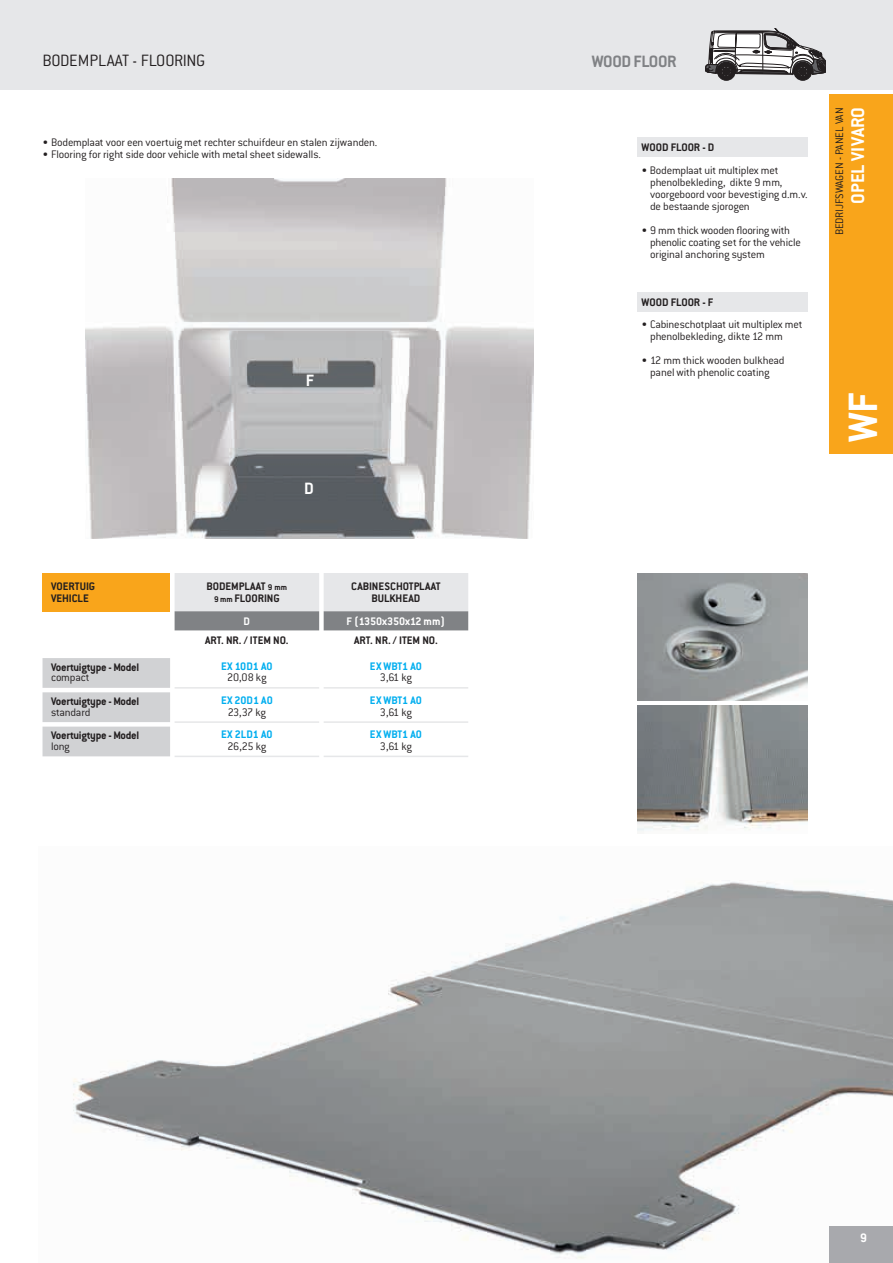
<style>
.page{position:relative;width:893px;height:1263px;background:#fff}
.page>*{position:absolute;margin:0;border:0;box-sizing:border-box;transform-origin:0 0}
.t1{font:700 45px "Conduit ITC Pro";color:#fff}
.t2{font:700 20.25px "Conduit ITC Pro";color:#fff}
.t3{font:300 18px "Conduit ITC Pro";letter-spacing:-.025em;color:#231f20}
.t4{font:700 18px "Conduit ITC Pro";letter-spacing:-.02em;color:#808285}
.t5{font:700 18px "Conduit ITC Pro";color:#fff}
.t6{font:700 13.5px "Conduit ITC Pro";color:#fff}
.t7{font:300 12px/12px "Conduit ITC Pro";letter-spacing:-.015em;color:#231f20}
.t8{font:700 12px/12px "Conduit ITC Pro";letter-spacing:-.005em;color:#231f20;text-align:center}
.t9{font:700 12px "Conduit ITC Pro";color:#00aeef}
.t10{font:700 12px "Conduit ITC Pro";color:#fff}
.s1{font-size:9px}
</style>
<div class="page">
<div style="left:0;top:0;width:893px;height:90px;background:#e6e7e9"></div>
<img style="left:73px;top:882px;width:820px;height:377px">
<div style="left:717px;top:62px;width:18px;height:18px;background:#231f20;border-radius:50%"></div>
<div style="left:717px;top:62px;width:18px;height:18px;border:1px solid #231f20;border-radius:50%"></div>
<div style="left:718px;top:63px;width:16px;height:16px;border:1px solid #231f20;border-radius:50%"></div>
<div style="left:720px;top:65px;width:13px;height:13px;border:1px solid #231f20;border-radius:50%"></div>
<div style="left:794px;top:62px;width:18px;height:18px;background:#231f20;border-radius:50%"></div>
<div style="left:794px;top:62px;width:18px;height:18px;border:1px solid #231f20;border-radius:50%"></div>
<div style="left:795px;top:63px;width:16px;height:16px;border:1px solid #231f20;border-radius:50%"></div>
<div style="left:796px;top:65px;width:13px;height:13px;border:1px solid #231f20;border-radius:50%"></div>
<svg style="left:705px;top:28px;width:121px;height:49px"></svg>
<div style="left:829px;top:1226px;width:64px;height:37px;background:#a8a9ad"></div>
<div style="left:829px;top:94px;width:64px;height:360px;background:#f9a51b"></div>
<img style="left:637px;top:573px;width:170px;height:128px">
<img style="left:637px;top:706px;width:170px;height:125px">
<img style="left:85px;top:178px;width:448px;height:360px">
<div style="left:43px;top:573px;width:127px;height:38px;background:#f9a51b"></div>
<svg style="left:175px;top:573px;width:293px;height:57px;background:#c5c6c9"></svg>
<svg style="left:43px;top:658px;width:127px;height:98px;background:#d5d6d7"></svg>
<hr style="left:175px;top:687px;width:144px;height:2px;background:#e6e7e9">
<hr style="left:324px;top:687px;width:144px;height:2px;background:#e6e7e9">
<hr style="left:175px;top:721px;width:144px;height:2px;background:#e6e7e9">
<hr style="left:324px;top:721px;width:144px;height:2px;background:#e6e7e9">
<hr style="left:175px;top:756px;width:144px;height:1px;background:#e6e7e9">
<hr style="left:324px;top:756px;width:144px;height:1px;background:#e6e7e9">
<div style="left:637px;top:138px;width:171px;height:19px;background:#e6e7e9"></div>
<div style="left:637px;top:292px;width:170px;height:19px;background:#e6e7e9"></div>
<h3 class="t3" style="left:43px;top:50px;width:164px">BODEMPLAAT - FLOORING</h3>
<p class="t7" style="left:43px;top:136px;width:336px">• Bodemplaat voor een voertuig met rechter schuifdeur en stalen zijwanden.</p>
<p class="t7" style="left:43px;top:148px;width:280px">• Flooring for right side door vehicle with metal sheet sidewalls.</p>
<h3 class="t5" style="left:306px;top:370px;width:10px">F</h3>
<h3 class="t5" style="left:304px;top:478px;width:11px">D</h3>
<p class="t8" style="left:51px;top:580px;width:46px;text-align:left">VOERTUIG<br>VEHICLE</p>
<p class="t8" style="left:206px;top:580px;width:82px">BODEMPLAAT <span class="s1">9 mm<br>9 mm</span> FLOORING</p>
<p class="t8" style="left:351px;top:580px;width:91px">CABINESCHOTPLAAT<br>BULKHEAD</p>
<p class="t8" style="left:205px;top:634px;width:85px">ART. NR. / ITEM NO.</p>
<p class="t8" style="left:354px;top:634px;width:85px">ART. NR. / ITEM NO.</p>
<p class="t8" style="left:51px;top:661px;width:90px">Voertuigtype - Model</p>
<p class="t8" style="left:51px;top:695px;width:90px">Voertuigtype - Model</p>
<p class="t8" style="left:51px;top:729px;width:90px">Voertuigtype - Model</p>
<p class="t10" style="left:244px;top:614px;width:8px">D</p>
<p class="t10" style="left:347px;top:614px;width:100px">F (1350x350x12 mm)</p>
<p class="t9" style="left:221px;top:659px;width:53px">EX 10D1 A0</p>
<p class="t9" style="left:370px;top:659px;width:54px">EX WBT1 A0</p>
<p class="t7" style="left:51px;top:672px;width:40px">compact</p>
<p class="t7" style="left:227px;top:672px;width:41px">20,08 kg</p>
<p class="t7" style="left:380px;top:672px;width:34px">3,61 kg</p>
<p class="t9" style="left:221px;top:693px;width:53px">EX 20D1 A0</p>
<p class="t9" style="left:370px;top:693px;width:54px">EX WBT1 A0</p>
<p class="t7" style="left:51px;top:706px;width:41px">standard</p>
<p class="t7" style="left:228px;top:706px;width:40px">23,37 kg</p>
<p class="t7" style="left:380px;top:706px;width:34px">3,61 kg</p>
<p class="t9" style="left:221px;top:727px;width:53px">EX 2LD1 A0</p>
<p class="t9" style="left:370px;top:727px;width:54px">EX WBT1 A0</p>
<p class="t7" style="left:51px;top:740px;width:20px">long</p>
<p class="t7" style="left:228px;top:740px;width:40px">26,25 kg</p>
<p class="t7" style="left:380px;top:740px;width:34px">3,61 kg</p>
<h3 class="t4" style="left:592px;top:51px;width:86px">WOOD FLOOR</h3>
<p class="t8" style="left:642px;top:141px;width:74px">WOOD FLOOR - D</p>
<p class="t7" style="left:650px;top:164px;width:159px;text-indent:-9px">• Bodemplaat uit multiplex met phenolbekleding, dikte 9 mm, voorgeboord voor bevestiging d.m.v. de bestaande sjorogen</p>
<p class="t7" style="left:650px;top:224px;width:152px;text-indent:-9px">• 9 mm thick wooden flooring with phenolic coating set for the vehicle original anchoring system</p>
<p class="t8" style="left:642px;top:296px;width:73px">WOOD FLOOR - F</p>
<p class="t7" style="left:650px;top:318px;width:154px;text-indent:-9px">• Cabineschotplaat uit multiplex met phenolbekleding, dikte 12 mm</p>
<p class="t7" style="left:642px;top:354px;width:144px;text-align:center">• 12 mm thick wooden bulkhead panel with phenolic coating</p>
<h2 class="t2" style="left:846px;top:203px;width:98px;rotate:-90deg">OPEL VIVARO</h2>
<p class="t7" style="left:833px;top:235px;width:129px;rotate:-90deg">BEDRIJFSWAGEN - PANEL VAN</p>
<h1 class="t1" style="left:837px;top:442px;width:51px;rotate:-90deg">WF</h1>
<p class="t6" style="left:860px;top:1229px;width:8px">9</p>
</div>
